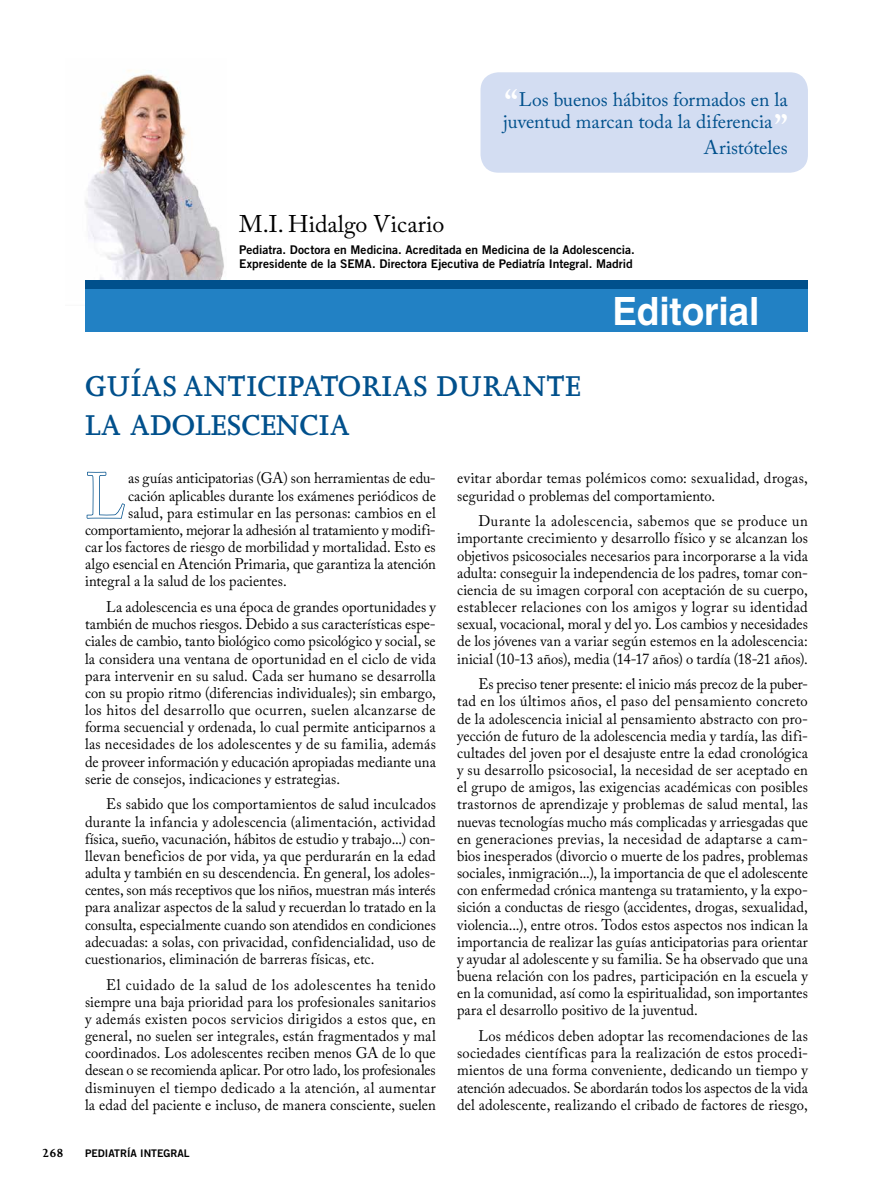
<style>
.page{position:relative;width:893px;height:1191px;background:#fff}
.page>*{position:absolute;margin:0;border:0;box-sizing:border-box;transform-origin:0 0}
.t1{font:63.6px "Adobe Caslon Pro";color:#fff;scale:.95 1}
.t2{font:700 39px "Helvetica";letter-spacing:-.005em;color:#fff;scale:.95 1}
.t3{font:600 33px/39.6px "Joanna MT Std";color:#00508c}
.t4{font:24px "Adobe Caslon Pro";color:#000}
.t5{font:19.5px/21.8px "Adobe Caslon Pro";letter-spacing:-.005em;color:#00508c}
.t6{font:15.3px/17.1px "Adobe Caslon Pro";letter-spacing:.005em;color:#000;text-align:justify;scale:.95 1}
.t7{font:700 13.5px "Joanna MT Std";color:#000}
.t8{font:12px/13.5px "Trade Gothic Bold Two";color:#000}
.t9{font:10.5px "Trade Gothic Bold Two";color:#000}
.s1{font-weight:600;font-size:36px;color:#fff}
</style>
<div class="page">
<img style="left:85px;top:70px;width:139px;height:210px">
<div style="left:85px;top:289px;width:723px;height:42px;background:#2281c4"></div>
<div style="left:85px;top:280px;width:723px;height:9px;background:#00508c"></div>
<svg style="left:86px;top:471px;width:39px;height:48px"></svg>
<div style="left:480px;top:72px;width:328px;height:101px;background:#d3ddf2;border-radius:18px"></div>
<p class="t5" style="left:503px;top:88px;width:286px"><span class="s1">“</span>Los buenos hábitos formados en la juventud marcan toda la diferencia<span class="s1">”</span></p>
<p class="t5" style="left:704px;top:136px;width:85px">Aristóteles</p>
<h3 class="t4" style="left:239px;top:210px;width:207px">M.I. Hidalgo Vicario</h3>
<p class="t8" style="left:239px;top:243px;width:397px">Pediatra. Doctora en Medicina. Acreditada en Medicina de la Adolescencia.<br>Expresidente de la SEMA. Directora Ejecutiva de Pediatría Integral. Madrid</p>
<h3 class="t3" style="left:85px;top:366px;width:497px">GUÍAS ANTICIPATORIAS DURANTE<br>LA ADOLESCENCIA</h3>
<h2 class="t2" style="left:612px;top:288px;width:156px">Editorial</h2>
<h1 class="t1" style="left:85px;top:458px;width:44px">L</h1>
<p class="t6" style="left:128px;top:469px;width:325px">as guías anticipatorias (GA) son herramientas de edu-</p>
<p class="t6" style="left:128px;top:487px;width:326px">cación aplicables durante los exámenes periódicos de</p>
<p class="t6" style="left:128px;top:504px;width:325px">salud, para estimular en las personas: cambios en el</p>
<p class="t6" style="left:85px;top:521px;width:371px">comportamiento, mejorar la adhesión al tratamiento y modifi-</p>
<p class="t6" style="left:85px;top:538px;width:371px">car los factores de riesgo de morbilidad y mortalidad. Esto es</p>
<p class="t6" style="left:85px;top:555px;width:371px">algo esencial en Atención Primaria, que garantiza la atención</p>
<p class="t6" style="left:85px;top:572px;width:214px">integral a la salud de los pacientes.</p>
<p class="t6" style="left:85px;top:598px;width:371px;text-indent:21px">La adolescencia es una época de grandes oportunidades y también de muchos riesgos. Debido a sus características espe&shy;ciales de cambio, tanto biológico como psicológico y social, se la considera una ventana de oportunidad en el ciclo de vida para intervenir en su salud. Cada ser humano se desarrolla con su propio ritmo (diferencias individuales); sin embargo, los hitos del desarrollo que ocurren, suelen alcanzarse de forma secuencial y ordenada, lo cual permite anticiparnos a las necesidades de los adolescentes y de su familia, además de proveer información y educación apropiadas mediante una serie de consejos, indicaciones y estrategias.</p>
<p class="t6" style="left:85px;top:795px;width:371px;text-indent:21px">Es sabido que los comportamientos de salud inculcados durante la infancia y adolescencia (alimentación, actividad física, sueño, vacunación, hábitos de estudio y trabajo...) con&shy;llevan beneficios de por vida, ya que perdurarán en la edad adulta y también en su descendencia. En general, los adoles&shy;centes, son más receptivos que los niños, muestran más interés para analizar aspectos de la salud y recuerdan lo tratado en la consulta, especialmente cuando son atendidos en condiciones adecuadas: a solas, con privacidad, confidencialidad, uso de cuestionarios, eliminación de barreras físicas, etc.</p>
<p class="t6" style="left:85px;top:975px;width:371px;text-indent:21px">El cuidado de la salud de los adolescentes ha tenido siempre una baja prioridad para los profesionales sanitarios y además existen pocos servicios dirigidos a estos que, en general, no suelen ser integrales, están fragmentados y mal coordinados. Los adolescentes reciben menos GA de lo que desean o se recomienda aplicar. Por otro lado, los profesionales disminuyen el tiempo dedicado a la atención, al aumentar la edad del paciente e incluso, de manera consciente, suelen</p>
<p class="t7" style="left:42px;top:1145px;width:23px">268</p>
<p class="t9" style="left:85px;top:1146px;width:106px">PEDIATRÍA INTEGRAL</p>
<p class="t6" style="left:457px;top:469px;width:371px">evitar abordar temas polémicos como: sexualidad, drogas, seguridad o problemas del comportamiento.</p>
<p class="t6" style="left:457px;top:512px;width:371px;text-indent:21px">Durante la adolescencia, sabemos que se produce un importante crecimiento y desarrollo físico y se alcanzan los objetivos psicosociales necesarios para incorporarse a la vida adulta: conseguir la independencia de los padres, tomar con&shy;ciencia de su imagen corporal con aceptación de su cuerpo, establecer relaciones con los amigos y lograr su identidad sexual, vocacional, moral y del yo. Los cambios y necesidades de los jóvenes van a variar según estemos en la adolescencia: inicial (10-13 años), media (14-17 años) o tardía (18-21 años).</p>
<p class="t6" style="left:457px;top:675px;width:371px;text-indent:21px">Es preciso tener presente: el inicio más precoz de la puber&shy;tad en los últimos años, el paso del pensamiento concreto de la adolescencia inicial al pensamiento abstracto con pro&shy;yección de futuro de la adolescencia media y tardía, las difi&shy;cultades del joven por el desajuste entre la edad cronológica y su desarrollo psicosocial, la necesidad de ser aceptado en el grupo de amigos, las exigencias académicas con posibles trastornos de aprendizaje y problemas de salud mental, las nuevas tecnologías mucho más complicadas y arriesgadas que en generaciones previas, la necesidad de adaptarse a cam&shy;bios inesperados (divorcio o muerte de los padres, problemas sociales, inmigración...), la importancia de que el adolescente con enfermedad crónica mantenga su tratamiento, y la expo&shy;sición a conductas de riesgo (accidentes, drogas, sexualidad, violencia...), entre otros. Todos estos aspectos nos indican la importancia de realizar las guías anticipatorias para orientar y ayudar al adolescente y su familia. Se ha observado que una buena relación con los padres, participación en la escuela y en la comunidad, así como la espiritualidad, son importantes para el desarrollo positivo de la juventud.</p>
<p class="t6" style="left:457px;top:1027px;width:371px;text-indent:21px">Los médicos deben adoptar las recomendaciones de las sociedades científicas para la realización de estos procedi&shy;mientos de una forma conveniente, dedicando un tiempo y atención adecuados. Se abordarán todos los aspectos de la vida del adolescente, realizando el cribado de factores de riesgo,</p>
</div>
